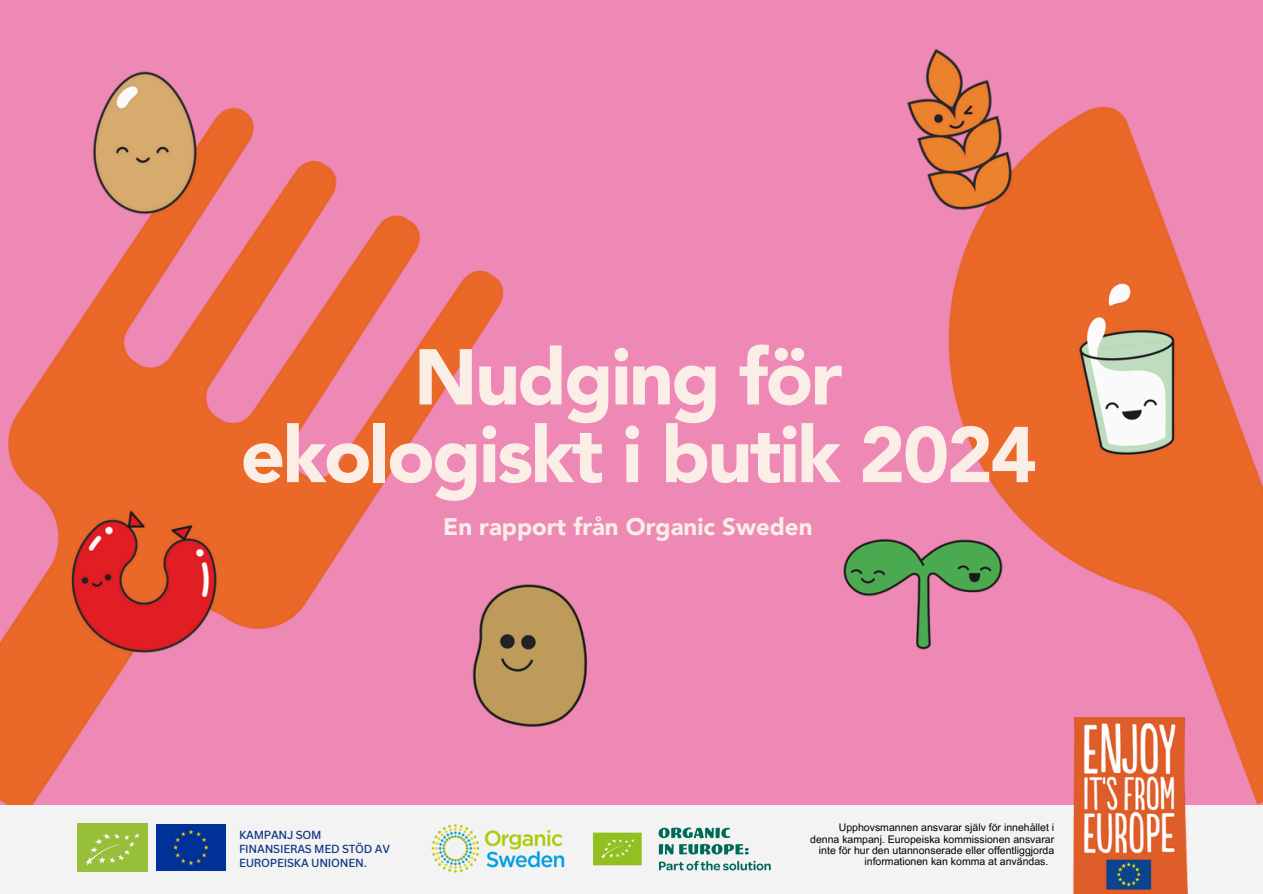
<style>
.page{position:relative;width:1263px;height:894px;background:#fff}
.page>*{position:absolute;margin:0;border:0;box-sizing:border-box;transform-origin:0 0}
.t1{font:900 78px/77.7px "Avenir LT Pro";letter-spacing:-.03em;color:#faeee6;text-align:center}
.t2{font:900 24px "Avenir LT Pro";color:#faeee6}
.t3{font:500 11.4px/14.2px "Canva Sans";letter-spacing:-.02em;color:#133882}
.t4{font:10.5px "Arial MT Pro";color:#000}
</style>
<div class="page">
<div style="left:0;top:804px;width:1263px;height:89px;background:#f3f3f3"></div>
<img style="left:77px;top:823px;width:71px;height:47px">
<div style="left:0;top:0;width:1263px;height:804px;background:#ee88b5"></div>
<img style="left:1068px;top:803px;width:119px;height:90px">
<img style="left:593px;top:827px;width:178px;height:44px">
<img style="left:0;top:48px;width:1263px;height:755px">
<img style="left:431px;top:824px;width:134px;height:49px">
<img style="left:156px;top:824px;width:70px;height:46px">
<p class="t1" style="left:240px;top:345px;width:798px">Nudging för ekologiskt i butik 2024</p>
<h1 class="t2" style="left:443px;top:517px;width:371px">En rapport från Organic Sweden</h1>
<p class="t3" style="left:239px;top:827px;width:153px">KAMPANJ SOM<br>FINANSIERAS MED STÖD AV<br>EUROPEISKA UNIONEN.</p>
<h2 class="t4" style="left:839px;top:823px;width:217px">Upphovsmannen ansvarar själv för innehållet i</h2>
<h2 class="t4" style="left:810px;top:834px;width:245px">denna kampanj. Europeiska kommissionen ansvarar</h2>
<h2 class="t4" style="left:819px;top:846px;width:237px">inte för hur den utannonserade eller offentliggjorda</h2>
<h2 class="t4" style="left:864px;top:857px;width:185px">informationen kan komma at användas.</h2>
</div>
